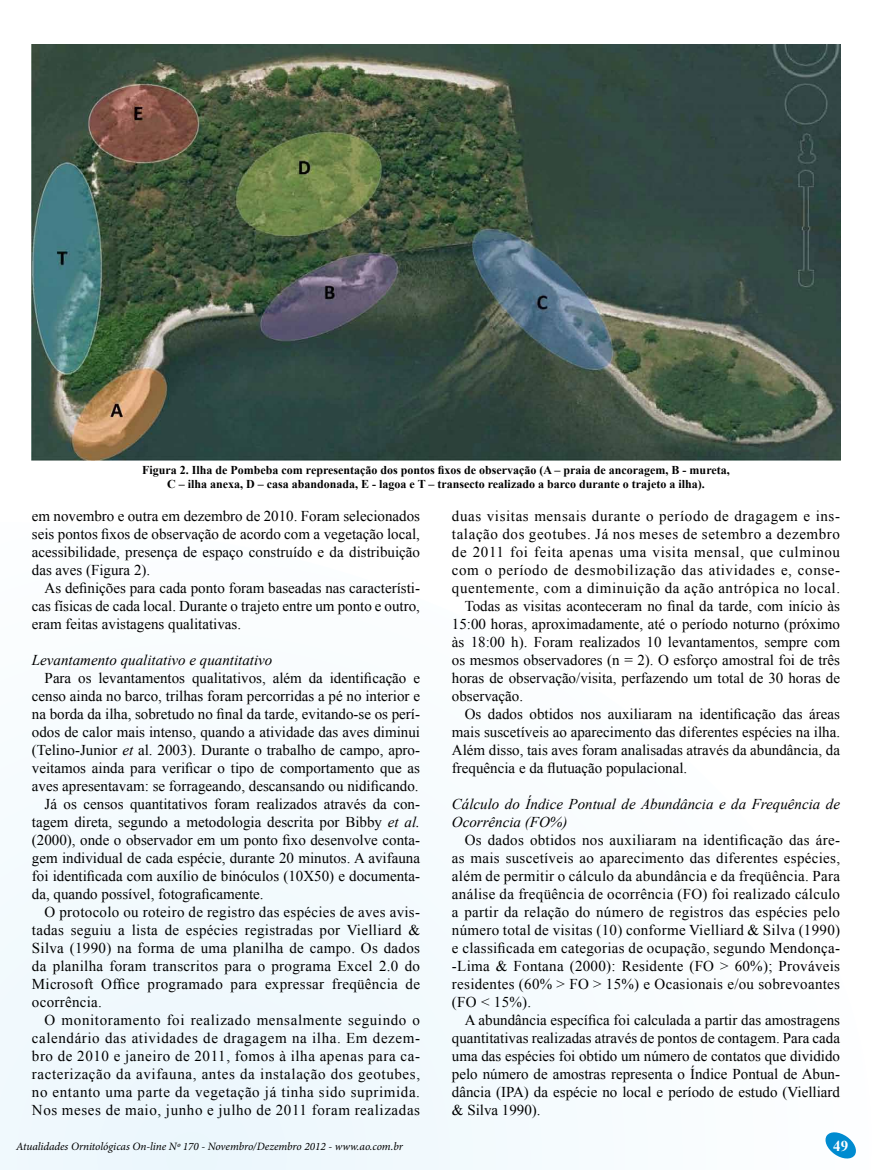
<style>
.page{position:relative;width:872px;height:1170px;background:#fff}
.page>*{position:absolute;margin:0;border:0;box-sizing:border-box;transform-origin:0 0}
.t1{font:15px/18px "Times New Roman";color:#000;text-align:justify}
.t2{font:15px "Times New Roman";letter-spacing:.04em;color:#000}
.t3{font:15px "Times New Roman";letter-spacing:.02em;color:#000}
.t4{font:italic 15px/18px "Times New Roman";color:#000}
.t5{font:700 15px "Times New Roman";color:#fff}
.t6{font:700 12px/13.2px "Times New Roman";color:#000;text-align:center}
.t7{font:italic 11.25px "Minion Pro";letter-spacing:-.005em;color:#000}
.s1{font-style:italic}
</style>
<div class="page">
<div style="left:0;top:807px;width:542px;height:362px;background:#f2f9fd"></div>
<img style="left:32px;top:45px;width:808px;height:415px">
<svg style="left:825px;top:1132px;width:31px;height:27px"></svg>
<p class="t6" style="left:142px;top:463px;width:589px">Figura 2. Ilha de Pombeba com representação dos pontos fixos de observação (A – praia de ancoragem, B - mureta,<br>C – ilha anexa, D – casa abandonada, E - lagoa e T – transecto realizado a barco durante o trajeto a ilha).</p>
<p class="t1" style="left:32px;top:506px;width:390px">em novembro e outra em dezembro de 2010. Foram selecionados seis pontos fixos de observação de acordo com a vegetação local, acessibilidade, presença de espaço construído e da distribuição das aves (Figura 2).</p>
<p class="t1" style="left:32px;top:578px;width:389px;text-indent:13px">As definições para cada ponto foram baseadas nas característi&shy;cas físicas de cada local. Durante o trajeto entre um ponto e outro, eram feitas avistagens qualitativas.</p>
<p class="t4" style="left:32px;top:650px;width:242px">Levantamento qualitativo e quantitativo</p>
<p class="t1" style="left:45px;top:668px;width:377px">Para os levantamentos qualitativos, além da identificação e</p>
<p class="t1" style="left:32px;top:686px;width:389px">censo ainda no barco, trilhas foram percorridas a pé no interior e</p>
<p class="t1" style="left:32px;top:704px;width:389px">na borda da ilha, sobretudo no final da tarde, evitando-se os perí-</p>
<p class="t1" style="left:32px;top:722px;width:389px">odos de calor mais intenso, quando a atividade das aves diminui</p>
<p class="t1" style="left:32px;top:740px;width:390px">(Telino-Junior <span class="s1">et</span> al. 2003). Durante o trabalho de campo, apro-</p>
<p class="t1" style="left:32px;top:758px;width:389px">veitamos ainda para verificar o tipo de comportamento que as</p>
<p class="t1" style="left:32px;top:776px;width:388px">aves apresentavam: se forrageando, descansando ou nidificando.</p>
<p class="t1" style="left:45px;top:794px;width:377px">Já os censos quantitativos foram realizados através da con-</p>
<p class="t1" style="left:32px;top:812px;width:389px">tagem direta, segundo a metodologia descrita por Bibby <span class="s1">et al.</span></p>
<p class="t1" style="left:32px;top:830px;width:389px">(2000), onde o observador em um ponto fixo desenvolve conta-</p>
<p class="t1" style="left:32px;top:848px;width:389px">gem individual de cada espécie, durante 20 minutos. A avifauna</p>
<p class="t1" style="left:32px;top:866px;width:389px">foi identificada com auxílio de binóculos (10X50) e documenta-</p>
<p class="t1" style="left:32px;top:884px;width:233px">da, quando possível, fotograficamente.</p>
<p class="t3" style="left:45px;top:902px;width:377px">O protocolo ou roteiro de registro das espécies de aves avis-</p>
<p class="t3" style="left:32px;top:920px;width:390px">tadas seguiu a lista de espécies registradas por Vielliard &amp;</p>
<p class="t3" style="left:32px;top:938px;width:389px">Silva (1990) na forma de uma planilha de campo. Os dados</p>
<p class="t3" style="left:32px;top:956px;width:390px">da planilha foram transcritos para o programa Excel 2.0 do</p>
<p class="t3" style="left:32px;top:974px;width:389px">Microsoft Office programado para expressar freqüência de</p>
<p class="t3" style="left:32px;top:992px;width:72px">ocorrência.</p>
<p class="t2" style="left:45px;top:1010px;width:377px">O monitoramento foi realizado mensalmente seguindo o</p>
<p class="t2" style="left:32px;top:1028px;width:390px">calendário das atividades de dragagem na ilha. Em dezem-</p>
<p class="t2" style="left:32px;top:1046px;width:389px">bro de 2010 e janeiro de 2011, fomos à ilha apenas para ca-</p>
<p class="t2" style="left:32px;top:1064px;width:390px">racterização da avifauna, antes da instalação dos geotubes,</p>
<p class="t2" style="left:32px;top:1082px;width:389px">no entanto uma parte da vegetação já tinha sido suprimida.</p>
<p class="t2" style="left:32px;top:1100px;width:390px">Nos meses de maio, junho e julho de 2011 foram realizadas</p>
<p class="t2" style="left:452px;top:506px;width:389px">duas visitas mensais durante o período de dragagem e ins-</p>
<p class="t2" style="left:452px;top:524px;width:389px">talação dos geotubes. Já nos meses de setembro a dezembro</p>
<p class="t2" style="left:452px;top:542px;width:390px">de 2011 foi feita apenas uma visita mensal, que culminou</p>
<p class="t2" style="left:452px;top:560px;width:390px">com o período de desmobilização das atividades e, conse-</p>
<p class="t2" style="left:452px;top:578px;width:390px">quentemente, com a diminuição da ação antrópica no local.</p>
<p class="t1" style="left:465px;top:596px;width:377px">Todas as visitas aconteceram no final da tarde, com início às</p>
<p class="t1" style="left:452px;top:614px;width:390px">15:00 horas, aproximadamente, até o período noturno (próximo</p>
<p class="t1" style="left:452px;top:632px;width:390px">às 18:00 h). Foram realizados 10 levantamentos, sempre com</p>
<p class="t1" style="left:452px;top:650px;width:389px">os mesmos observadores (n = 2). O esforço amostral foi de três</p>
<p class="t1" style="left:452px;top:668px;width:390px">horas de observação/visita, perfazendo um total de 30 horas de</p>
<p class="t1" style="left:452px;top:686px;width:73px">observação.</p>
<p class="t1" style="left:465px;top:704px;width:377px">Os dados obtidos nos auxiliaram na identificação das áreas</p>
<p class="t1" style="left:452px;top:722px;width:390px">mais suscetíveis ao aparecimento das diferentes espécies na ilha.</p>
<p class="t1" style="left:452px;top:740px;width:389px">Além disso, tais aves foram analisadas através da abundância, da</p>
<p class="t1" style="left:452px;top:758px;width:237px">frequência e da flutuação populacional.</p>
<p class="t4" style="left:452px;top:794px;width:389px">Cálculo do Índice Pontual de Abundância e da Frequência de<br>Ocorrência (FO%)</p>
<p class="t1" style="left:452px;top:830px;width:390px;text-indent:13px">Os dados obtidos nos auxiliaram na identificação das áre&shy;as mais suscetíveis ao aparecimento das diferentes espécies, além de permitir o cálculo da abundância e da freqüência. Para análise da freqüência de ocorrência (FO) foi realizado cálculo a partir da relação do número de registros das espécies pelo número total de visitas (10) conforme Vielliard &amp; Silva (1990) e classificada em categorias de ocupação, segundo Mendonça--Lima &amp; Fontana (2000): Residente (FO &gt; 60%); Prováveis residentes (60% &gt; FO &gt; 15%) e Ocasionais e/ou sobrevoantes (FO &lt; 15%).</p>
<p class="t1" style="left:452px;top:1010px;width:390px;text-indent:13px">A abundância específica foi calculada a partir das amostragens quantitativas realizadas através de pontos de contagem. Para cada uma das espécies foi obtido um número de contatos que dividido pelo número de amostras representa o Índice Pontual de Abun&shy;dância (IPA) da espécie no local e período de estudo (Vielliard &amp; Silva 1990).</p>
<p class="t7" style="left:16px;top:1138px;width:388px">Atualidades Ornitológicas On-line Nº 170 - Novembro/Dezembro 2012 - www.ao.com.br</p>
<p class="t5" style="left:833px;top:1134px;width:16px">49</p>
</div>
